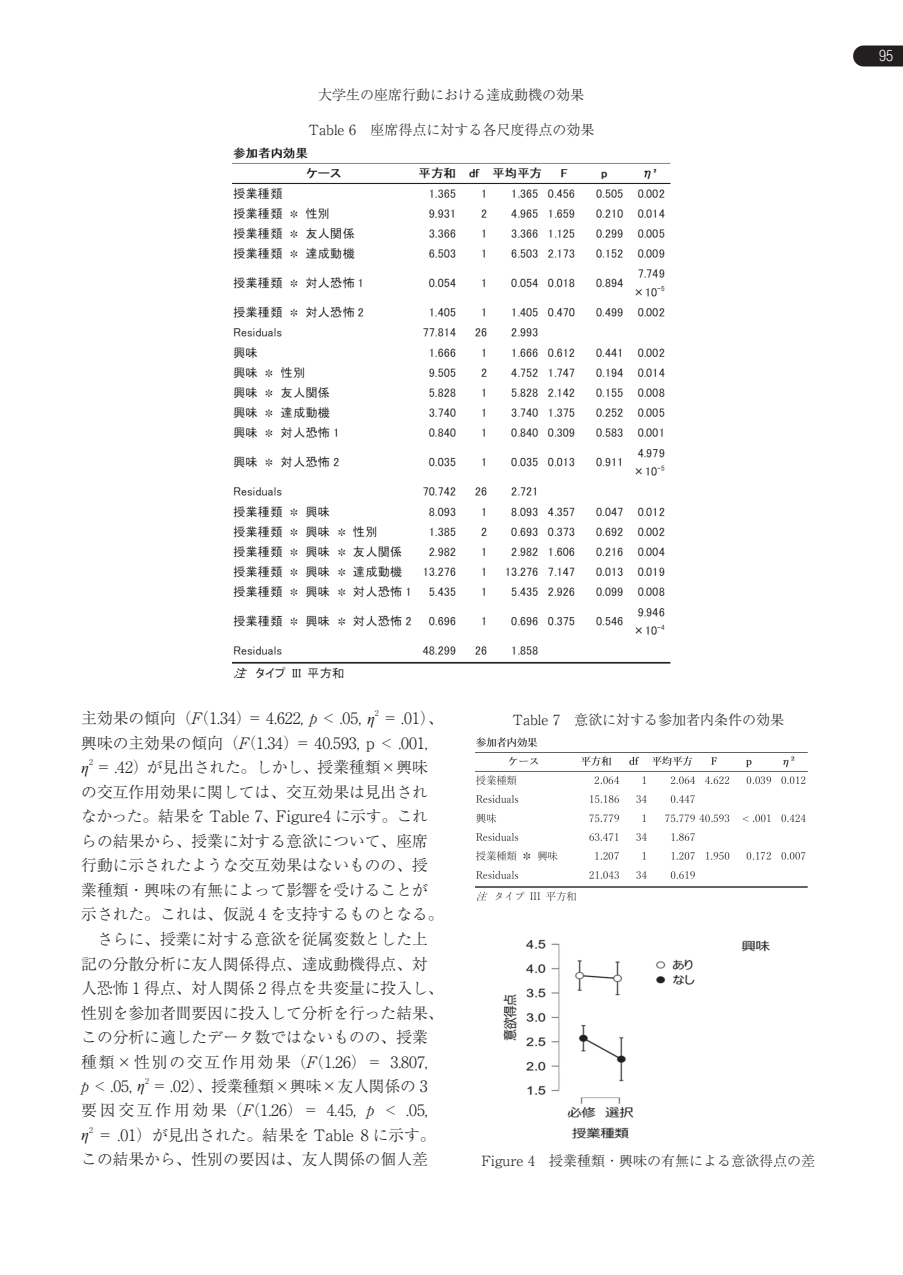
<style>
.page{position:relative;width:903px;height:1275px;background:#fff}
.page>*{position:absolute;margin:0;border:0;box-sizing:border-box;transform-origin:0 0}
.t1{font:300 15.75px/24.5px "Ryumin Pr 6 N";color:#231f20}
.t2{font:300 15.75px "Ryumin Pr 6 N";letter-spacing:.12em;color:#231f20}
.t3{font:italic 15.75px "Times New Roman";color:#231f20}
.t4{font:300 14px "Ryumin Pr 6 N";color:#231f20}
.t5{font:300 14px "Shin M Go Pr 6 N";color:#fff}
.t6{font:300 7.88px "Ryumin Pr 6 N";color:#231f20}
.s1{font-family:"Times New Roman";font-weight:400;font-style:italic}
</style>
<div class="page">
<img style="left:233px;top:147px;width:437px;height:532px">
<img style="left:475px;top:737px;width:333px;height:164px">
<img style="left:503px;top:939px;width:267px;height:200px">
<svg style="left:853px;top:46px;width:50px;height:21px"></svg>
<p class="t4" style="left:318px;top:84px;width:267px">大学生の座席行動における達成動機の効果</p>
<p class="t4" style="left:309px;top:119px;width:287px">Table 6　座席得点に対する各尺度得点の効果</p>
<p class="t5" style="left:879px;top:45px;width:15px">95</p>
<p class="t1" style="left:81px;top:705px;width:295px">主効果の傾向（F（1.34）= 4.622, p &lt; .05, <span class="s1">η</span></p>
<p class="t6" style="left:375px;top:707px;width:5px">2</p>
<p class="t1" style="left:81px;top:705px;width:364px;text-indent:303px">= .01）、興味の主効果の傾向（F（1.34）= 40.593, p &lt; .001,</p>
<p class="t3" style="left:81px;top:756px;width:9px">η</p>
<p class="t6" style="left:89px;top:756px;width:5px">2</p>
<p class="t1" style="left:98px;top:754px;width:331px">= .42）が見出された。しかし、授業種類×興味</p>
<p class="t1" style="left:81px;top:779px;width:348px">の交互作用効果に関しては、交互効果は見出され</p>
<p class="t1" style="left:81px;top:803px;width:348px">なかった。結果を Table 7、Figure4 に示す。これ</p>
<p class="t1" style="left:81px;top:828px;width:348px">らの結果から、授業に対する意欲について、座席</p>
<p class="t1" style="left:81px;top:852px;width:348px">行動に示されたような交互効果はないものの、授</p>
<p class="t1" style="left:81px;top:877px;width:348px">業種類・興味の有無によって影響を受けることが</p>
<p class="t1" style="left:81px;top:901px;width:364px">示された。これは、仮説 4 を支持するものとなる。</p>
<p class="t1" style="left:97px;top:926px;width:332px">さらに、授業に対する意欲を従属変数とした上</p>
<p class="t1" style="left:81px;top:950px;width:348px">記の分散分析に友人関係得点、達成動機得点、対</p>
<p class="t1" style="left:81px;top:975px;width:364px">人恐怖 1 得点、対人関係 2 得点を共変量に投入し、</p>
<p class="t1" style="left:81px;top:999px;width:364px">性別を参加者間要因に投入して分析を行った結果、</p>
<p class="t1" style="left:81px;top:1024px;width:348px">この分析に適したデータ数ではないものの、授業</p>
<p class="t2" style="left:81px;top:1049px;width:348px">種類×性別の交互作用効果（F（1.26） = 3.807,</p>
<p class="t1" style="left:81px;top:1073px;width:65px">p &lt; .05, <span class="s1">η</span></p>
<p class="t6" style="left:145px;top:1074px;width:5px">2</p>
<p class="t1" style="left:81px;top:1073px;width:348px;text-align:right">= .02）、授業種類×興味×友人関係の 3<br>要因交互作用効果（F（1.26） = 4.45, p &lt; .05,</p>
<p class="t3" style="left:81px;top:1124px;width:9px">η</p>
<p class="t6" style="left:89px;top:1123px;width:5px">2</p>
<p class="t1" style="left:81px;top:1122px;width:356px;text-indent:19px">= .01）が見出された。結果を Table 8 に示す。この結果から、性別の要因は、友人関係の個人差</p>
<p class="t4" style="left:512px;top:708px;width:273px">Table 7　意欲に対する参加者内条件の効果</p>
<p class="t4" style="left:481px;top:1149px;width:335px">Figure 4　授業種類・興味の有無による意欲得点の差</p>
</div>
